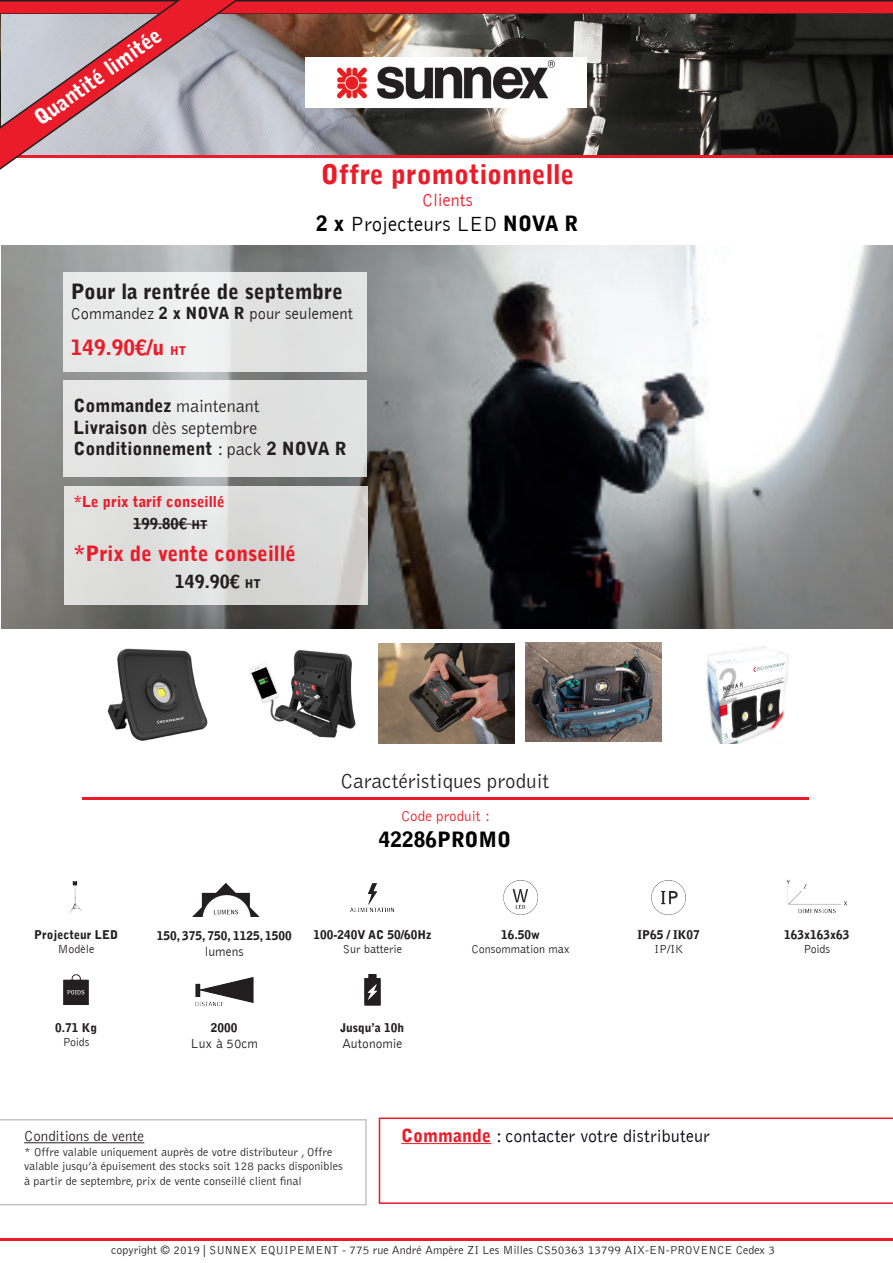
<style>
.page{position:relative;width:893px;height:1263px;background:#fff}
.page>*{position:absolute;margin:0;border:0;box-sizing:border-box;transform-origin:0 0}
.t1{font:900 27px "Bell Gothic";color:#eb1c29}
.t2{font:900 21px "Bell Gothic";color:#eb1c29}
.t3{font:900 21px "Bell Gothic";color:#231f20}
.t4{font:300 21px "Bell Gothic Std";color:#231f20}
.t5{font:300 21px "Bell Gothic";color:#000}
.t6{font:900 21px "Bell Gothic";color:#fff}
.t7{font:900 21px "Bell Gothic";color:#000}
.t8{font:300 18px "Bell Gothic Std";color:#231f20}
.t9{font:900 18px "Bell Gothic";color:#231f20}
.t10{font:300 18px "Bell Gothic";color:#000111}
.t11{font:300 18px "Bell Gothic";color:#eb1c29}
.t12{font:300 16.5px "Bell Gothic";color:#231f20}
.t13{font:900 15px "Bell Gothic";color:#eb1c29}
.t14{font:300 15px "Bell Gothic Std";color:#231f20}
.t15{font:300 15px "Bell Gothic Std";color:#eb1c29}
.t16{font:900 15px "Bell Gothic";color:#231f20}
.t17{font:300 13.5px "Bell Gothic";color:#231f20}
.t18{font:300 12px/14.4px "Bell Gothic Std";color:#231f20}
.t19{font:900 12px/14.4px "Bell Gothic";color:#231f20;text-align:center}
.t20{font:300 12px "Bell Gothic";color:#231f20}
.s1{font-weight:900}
.s2{font-size:12px}
.s3{font-family:"Bell Gothic";font-weight:900}
.s4{font-family:"Bell Gothic Std";font-weight:300}
.s5{font-weight:300}
.s6{font-weight:900;color:#eb1c29}
</style>
<div class="page">
<hr style="left:83px;top:797px;width:726px;height:2px;background:#eb1c29">
<img style="left:1px;top:245px;width:892px;height:383px">
<img style="left:192px;top:883px;width:68px;height:34px">
<img style="left:195px;top:977px;width:59px;height:30px">
<img style="left:350px;top:883px;width:44px;height:29px">
<img style="left:503px;top:880px;width:35px;height:35px">
<img style="left:70px;top:881px;width:12px;height:32px">
<img style="left:63px;top:974px;width:26px;height:31px">
<img style="left:786px;top:879px;width:61px;height:35px">
<img style="left:651px;top:880px;width:35px;height:35px">
<img style="left:379px;top:644px;width:135px;height:99px">
<img style="left:107px;top:648px;width:101px;height:93px">
<img style="left:249px;top:650px;width:107px;height:88px">
<div style="left:63px;top:381px;width:304px;height:96px;background:linear-gradient(to right,#e8e9e9,#dfe0e0)"></div>
<img style="left:526px;top:642px;width:135px;height:100px">
<div style="left:63px;top:272px;width:304px;height:100px;background:#e8e8e8"></div>
<img style="left:706px;top:644px;width:83px;height:99px">
<svg style="left:64px;top:486px;width:303px;height:118px;background:#dcdcdb"></svg>
<hr style="left:133px;top:524px;width:58px;height:1px;background:#231f20">
<svg style="left:191px;top:525px;width:16px;height:1px"></svg>
<svg style="left:379px;top:1117px;width:514px;height:87px"></svg>
<hr style="left:401px;top:1143px;width:90px;height:1px;background:#eb1c29">
<svg style="left:0;top:1119px;width:367px;height:86px"></svg>
<hr style="left:24px;top:1142px;width:120px;height:1px;background:#231f20">
<hr style="left:0;top:1238px;width:893px;height:3px;background:#eb1c29">
<svg style="left:254px;top:0;width:639px;height:158px;background:#6e5654"></svg>
<svg style="left:0;top:0;width:254px;height:170px;background:#c9949d"></svg>
<img style="left:364px;top:974px;width:17px;height:32px">
<p class="t6" style="left:29px;top:110px;width:152px;rotate:-35deg">Quantité limitée</p>
<p class="t1" style="left:321px;top:159px;width:255px">Offre promotionnelle</p>
<p class="t11" style="left:422px;top:190px;width:52px">Clients</p>
<p class="t5" style="left:316px;top:213px;width:264px"><span class="s1">2 x</span> Projecteurs LED <span class="s1">NOVA R</span></p>
<p class="t3" style="left:71px;top:279px;width:273px">Pour la rentrée de septembre</p>
<p class="t12" style="left:71px;top:305px;width:284px">Commandez <span class="s1">2 x NOVA R</span> pour seulement</p>
<p class="t2" style="left:71px;top:335px;width:117px">149.90€/u <span class="s2">HT</span></p>
<p class="t8" style="left:73px;top:397px;width:188px"><span class="s3">Commandez</span> maintenant</p>
<p class="t8" style="left:73px;top:418px;width:186px"><span class="s3">Livraison</span> dès septembre</p>
<p class="t9" style="left:73px;top:438px;width:275px">Conditionnement <span class="s4">: pack</span> 2 NOVA R</p>
<p class="t13" style="left:74px;top:493px;width:152px">*Le prix tarif conseillé</p>
<p class="t16" style="left:133px;top:515px;width:76px">199.80€ <span class="s2">HT</span></p>
<p class="t2" style="left:74px;top:542px;width:224px">*Prix de vente conseillé</p>
<p class="t9" style="left:175px;top:571px;width:87px">149.90€ <span class="s2">HT</span></p>
<p class="t4" style="left:340px;top:770px;width:211px">Caractéristiques produit</p>
<p class="t15" style="left:401px;top:808px;width:90px">Code produit :</p>
<p class="t7" style="left:379px;top:827px;width:134px">42286PROMO</p>
<p class="t19" style="left:34px;top:927px;width:85px">Projecteur LED</p>
<p class="t20" style="left:58px;top:943px;width:38px">Modèle</p>
<p class="t19" style="left:55px;top:1020px;width:43px">0.71 Kg</p>
<p class="t20" style="left:63px;top:1036px;width:28px">Poids</p>
<p class="t19" style="left:157px;top:929px;width:137px">150, 375, 750, 1125, 1500</p>
<p class="t17" style="left:205px;top:944px;width:41px">lumens</p>
<p class="t19" style="left:313px;top:927px;width:120px">100-240V AC 50/60Hz<br><span class="s5">Sur batterie</span></p>
<p class="t19" style="left:501px;top:927px;width:40px">16.50w</p>
<p class="t20" style="left:471px;top:943px;width:100px">Consommation max</p>
<p class="t19" style="left:211px;top:1020px;width:28px">2000</p>
<p class="t17" style="left:191px;top:1036px;width:69px">Lux à 50cm</p>
<p class="t19" style="left:341px;top:1020px;width:65px">Jusqu’a 10h</p>
<p class="t17" style="left:342px;top:1036px;width:62px">Autonomie</p>
<p class="t19" style="left:637px;top:927px;width:64px">IP65 / IK07</p>
<p class="t20" style="left:654px;top:943px;width:30px">IP/IK</p>
<p class="t19" style="left:784px;top:927px;width:67px">163x163x63</p>
<p class="t20" style="left:803px;top:943px;width:28px">Poids</p>
<p class="t14" style="left:24px;top:1128px;width:122px">Conditions de vente</p>
<p class="t10" style="left:401px;top:1126px;width:310px"><span class="s6">Commande</span> : contacter votre distributeur</p>
<p class="t18" style="left:24px;top:1145px;width:320px">* Offre valable uniquement auprès de votre distributeur , Offre valable jusqu’à épuisement des stocks soit 128 packs disponibles à partir de septembre, prix de vente conseillé client final</p>
<p class="t18" style="left:111px;top:1243px;width:665px">copyright © 2019 | SUNNEX EQUIPEMENT - 775 rue André Ampère ZI Les Milles CS50363 13799 AIX-EN-PROVENCE Cedex 3</p>
</div>
